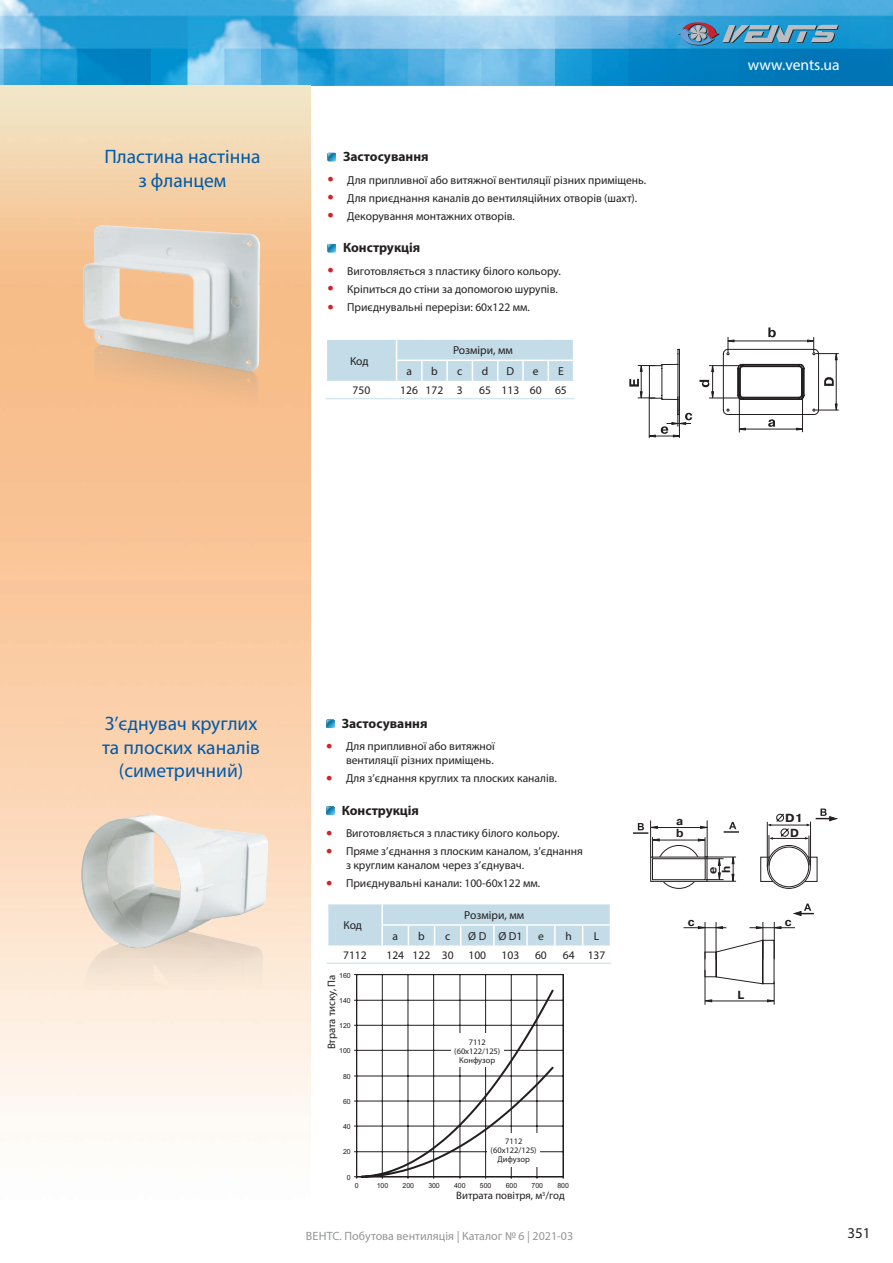
<style>
.page{position:relative;width:893px;height:1263px;background:#fff}
.page>*{position:absolute;margin:0;border:0;box-sizing:border-box;transform-origin:0 0}
.t1{font:19.5px/23.4px "Myriad Pro";color:#015aaa;text-align:center}
.t2{font:15.6px "Myriad Pro";letter-spacing:-.005em;color:#fff}
.t3{font:15px "Myriad Pro";color:#231f20}
.t4{font:700 13.5px "Myriad Pro";color:#231f20}
.t5{font:12px "Myriad Pro";color:#939598}
.t6{font:700 11.7px/12.5px "Pragmatica C";color:#231f20}
.t7{font:700 11.7px/14.7px "Pragmatica C";color:#231f20;text-align:center;scale:1.08 1}
.t8{font:11.55px/13.8px "Myriad Pro";color:#231f20;text-align:right}
.t9{font:10.8px "Myriad Pro";letter-spacing:-.005em;color:#231f20}
.t10{font:8.4px/9px "Myriad Pro";color:#231f20;text-align:center}
.t11{font:7.05px "Arial";letter-spacing:-.01em;color:#231f20}
.s1{font-size:22.5px;color:#d1232a}
</style>
<div class="page">
<img style="left:0;top:0;width:893px;height:85px">
<svg style="left:677px;top:22px;width:162px;height:24px;background:#5f96b7"></svg>
<img style="left:71px;top:808px;width:204px;height:239px">
<svg style="left:326px;top:719px;width:9px;height:9px"></svg>
<svg style="left:326px;top:806px;width:9px;height:9px"></svg>
<svg style="left:328px;top:904px;width:282px;height:42px;background:#c7dee9"></svg>
<hr style="left:327px;top:962px;width:55px;height:2px;background:#d6e7ef">
<hr style="left:382px;top:962px;width:26px;height:2px;background:#d6e7ef">
<hr style="left:408px;top:962px;width:27px;height:2px;background:#d6e7ef">
<hr style="left:435px;top:962px;width:26px;height:2px;background:#d6e7ef">
<hr style="left:461px;top:962px;width:33px;height:2px;background:#d6e7ef">
<hr style="left:494px;top:962px;width:33px;height:2px;background:#d6e7ef">
<hr style="left:527px;top:962px;width:28px;height:2px;background:#d6e7ef">
<hr style="left:555px;top:962px;width:28px;height:2px;background:#d6e7ef">
<hr style="left:583px;top:962px;width:28px;height:2px;background:#d6e7ef">
<div style="left:657px;top:845px;width:44px;height:44px;border:1px solid #231f20;border-radius:50%"></div>
<hr style="left:650px;top:820px;width:1px;height:37px;background:#231f20">
<hr style="left:707px;top:820px;width:1px;height:37px;background:#231f20">
<hr style="left:705px;top:881px;width:31px;height:1px;background:#231f20">
<div style="left:650px;top:857px;width:57px;height:25px;border:1px solid #231f20"></div>
<svg style="left:633px;top:822px;width:106px;height:59px"></svg>
<hr style="left:774px;top:922px;width:1px;height:37px;background:#231f20">
<hr style="left:763px;top:922px;width:1px;height:37px;background:#231f20">
<hr style="left:705px;top:922px;width:1px;height:37px;background:#231f20">
<hr style="left:716px;top:922px;width:1px;height:37px;background:#231f20">
<svg style="left:683px;top:926px;width:112px;height:79px"></svg>
<svg style="left:794px;top:903px;width:20px;height:13px"></svg>
<div style="left:760px;top:857px;width:57px;height:25px;border:1px solid #231f20"></div>
<svg style="left:767px;top:845px;width:43px;height:43px"></svg>
<div style="left:767px;top:845px;width:44px;height:44px;border:1px solid #231f20;border-radius:50%"></div>
<div style="left:769px;top:847px;width:40px;height:40px;background:#fff;border-radius:50%"></div>
<div style="left:769px;top:847px;width:40px;height:40px;border:1px solid #231f20;border-radius:50%"></div>
<hr style="left:770px;top:825px;width:39px;height:1px;background:#231f20">
<hr style="left:810px;top:821px;width:1px;height:45px;background:#231f20">
<hr style="left:767px;top:822px;width:1px;height:45px;background:#231f20">
<hr style="left:809px;top:835px;width:1px;height:30px;background:#231f20">
<hr style="left:769px;top:835px;width:1px;height:31px;background:#231f20">
<hr style="left:772px;top:838px;width:35px;height:1px;background:#231f20">
<svg style="left:816px;top:808px;width:21px;height:13px"></svg>
<svg style="left:767px;top:813px;width:23px;height:27px"></svg>
<svg style="left:354px;top:974px;width:210px;height:205px"></svg>
<div style="left:451px;top:1034px;width:53px;height:33px;background:#fff"></div>
<div style="left:487px;top:1133px;width:53px;height:34px;background:#fff"></div>
<img style="left:63px;top:221px;width:212px;height:204px">
<svg style="left:327px;top:153px;width:9px;height:8px"></svg>
<svg style="left:327px;top:244px;width:9px;height:8px"></svg>
<svg style="left:326px;top:339px;width:248px;height:60px"></svg>
<hr style="left:649px;top:396px;width:1px;height:42px;background:#231f20">
<hr style="left:679px;top:396px;width:1px;height:42px;background:#231f20">
<svg style="left:629px;top:327px;width:210px;height:110px"></svg>
<h1 class="t1" style="left:104px;top:145px;width:157px">Пластина настінна з фланцем</h1>
<p class="t4" style="left:343px;top:148px;width:87px">Застосування</p>
<p class="t8" style="left:327px;top:173px;width:320px"><span class="s1">•</span> Для припливної або витяжної вентиляції різних приміщень.</p>
<p class="t8" style="left:327px;top:191px;width:311px"><span class="s1">•</span> Для приєднання каналів до вентиляційних отворів (шахт).</p>
<p class="t8" style="left:327px;top:209px;width:189px"><span class="s1">•</span> Декорування монтажних отворів.</p>
<p class="t4" style="left:343px;top:239px;width:79px">Конструкція</p>
<p class="t8" style="left:327px;top:264px;width:235px"><span class="s1">•</span> Виготовляється з пластику білого кольору.</p>
<p class="t8" style="left:327px;top:282px;width:232px"><span class="s1">•</span> Кріпиться до стіни за допомогою шурупів.</p>
<p class="t8" style="left:327px;top:300px;width:204px"><span class="s1">•</span> Приєднувальні перерізи: 60х122 мм.</p>
<p class="t8" style="left:350px;top:354px;width:20px">Код</p>
<p class="t8" style="left:453px;top:343px;width:61px">Розміри, мм</p>
<p class="t8" style="left:406px;top:364px;width:7px">a</p>
<p class="t8" style="left:431px;top:364px;width:8px">b</p>
<p class="t8" style="left:457px;top:364px;width:7px">c</p>
<p class="t8" style="left:482px;top:364px;width:8px">d</p>
<p class="t8" style="left:507px;top:364px;width:9px">D</p>
<p class="t8" style="left:533px;top:364px;width:7px">e</p>
<p class="t8" style="left:558px;top:364px;width:7px">E</p>
<p class="t8" style="left:353px;top:383px;width:19px">750</p>
<p class="t8" style="left:400px;top:383px;width:64px">126 172 3</p>
<p class="t8" style="left:479px;top:383px;width:89px">65 113 60 65</p>
<h2 class="t2" style="left:748px;top:55px;width:93px">www.vents.ua</h2>
<h1 class="t1" style="left:102px;top:712px;width:159px">З’єднувач круглих та плоских каналів (симетричний)</h1>
<p class="t4" style="left:342px;top:715px;width:87px">Застосування</p>
<p class="t8" style="left:326px;top:739px;width:170px"><span class="s1">•</span> Для припливної або витяжної вентиляції різних приміщень.</p>
<p class="t8" style="left:326px;top:771px;width:232px"><span class="s1">•</span> Для з’єднання круглих та плоских каналів.</p>
<p class="t4" style="left:342px;top:801px;width:79px">Конструкція</p>
<p class="t8" style="left:326px;top:826px;width:235px"><span class="s1">•</span> Виготовляється з пластику білого кольору.</p>
<p class="t8" style="left:346px;top:844px;width:238px;text-align:left;text-indent:-20px"><span class="s1">•</span> Пряме з’єднання з плоским каналом, з’єднання з круглим каналом через з’єднувач.</p>
<p class="t8" style="left:326px;top:876px;width:216px"><span class="s1">•</span> Приєднувальні канали: 100-60х122 мм.</p>
<p class="t8" style="left:343px;top:918px;width:20px">Код</p>
<p class="t8" style="left:464px;top:908px;width:61px">Розміри, мм</p>
<p class="t8" style="left:393px;top:929px;width:7px">a</p>
<p class="t8" style="left:418px;top:929px;width:8px">b</p>
<p class="t8" style="left:445px;top:929px;width:7px">c</p>
<p class="t8" style="left:468px;top:929px;width:56px">Ø D Ø D1</p>
<p class="t8" style="left:538px;top:929px;width:7px">e</p>
<p class="t8" style="left:566px;top:929px;width:8px">h</p>
<p class="t8" style="left:594px;top:929px;width:7px">L</p>
<p class="t8" style="left:343px;top:948px;width:25px">7112</p>
<p class="t8" style="left:386px;top:948px;width:69px">124 122 30</p>
<p class="t8" style="left:468px;top:948px;width:19px">100</p>
<p class="t8" style="left:502px;top:948px;width:19px">103</p>
<p class="t8" style="left:535px;top:948px;width:13px">60</p>
<p class="t8" style="left:563px;top:948px;width:44px">64 137</p>
<p class="t11" style="left:339px;top:970px;width:13px">160</p>
<p class="t9" style="left:325px;top:1049px;width:76px;rotate:-90deg">Втрата тиску, Па</p>
<p class="t11" style="left:339px;top:996px;width:13px">140</p>
<p class="t11" style="left:339px;top:1021px;width:13px">120</p>
<p class="t11" style="left:339px;top:1046px;width:13px">100</p>
<p class="t11" style="left:343px;top:1071px;width:9px">80</p>
<p class="t11" style="left:343px;top:1097px;width:9px">60</p>
<p class="t11" style="left:343px;top:1122px;width:9px">40</p>
<p class="t11" style="left:343px;top:1147px;width:9px">20</p>
<p class="t11" style="left:347px;top:1172px;width:5px">0</p>
<p class="t10" style="left:454px;top:1037px;width:48px">7112 (60x122/125)<br>Конфузор</p>
<p class="t10" style="left:491px;top:1137px;width:48px">7112 (60x122/125)<br>Дифузор</p>
<p class="t11" style="left:355px;top:1180px;width:5px">0</p>
<p class="t11" style="left:377px;top:1180px;width:13px">100</p>
<p class="t11" style="left:402px;top:1180px;width:13px">200</p>
<p class="t11" style="left:428px;top:1180px;width:13px">300</p>
<p class="t11" style="left:454px;top:1180px;width:13px">400</p>
<p class="t11" style="left:480px;top:1180px;width:13px">500</p>
<p class="t11" style="left:506px;top:1180px;width:13px">600</p>
<p class="t11" style="left:532px;top:1180px;width:13px">700</p>
<p class="t11" style="left:557px;top:1180px;width:13px">800</p>
<p class="t9" style="left:456px;top:1189px;width:110px">Витрата повітря, м<sup>3</sup>/год</p>
<p class="t6" style="left:676px;top:815px;width:9px">a b</p>
<p class="t6" style="left:706px;top:874px;width:10px;line-height:13.6px;rotate:-90deg">e h</p>
<p class="t7" style="left:785px;top:811px;width:18px">D1<br>D</p>
<p class="t6" style="left:688px;top:915px;width:8px">c</p>
<p class="t6" style="left:785px;top:915px;width:8px">c</p>
<p class="t6" style="left:738px;top:989px;width:8px">L</p>
<p class="t5" style="left:306px;top:1229px;width:269px">ВЕНТС. Побутова вентиляція | Каталог № 6 | 2021-03</p>
<p class="t3" style="left:847px;top:1224px;width:25px">351</p>
</div>
